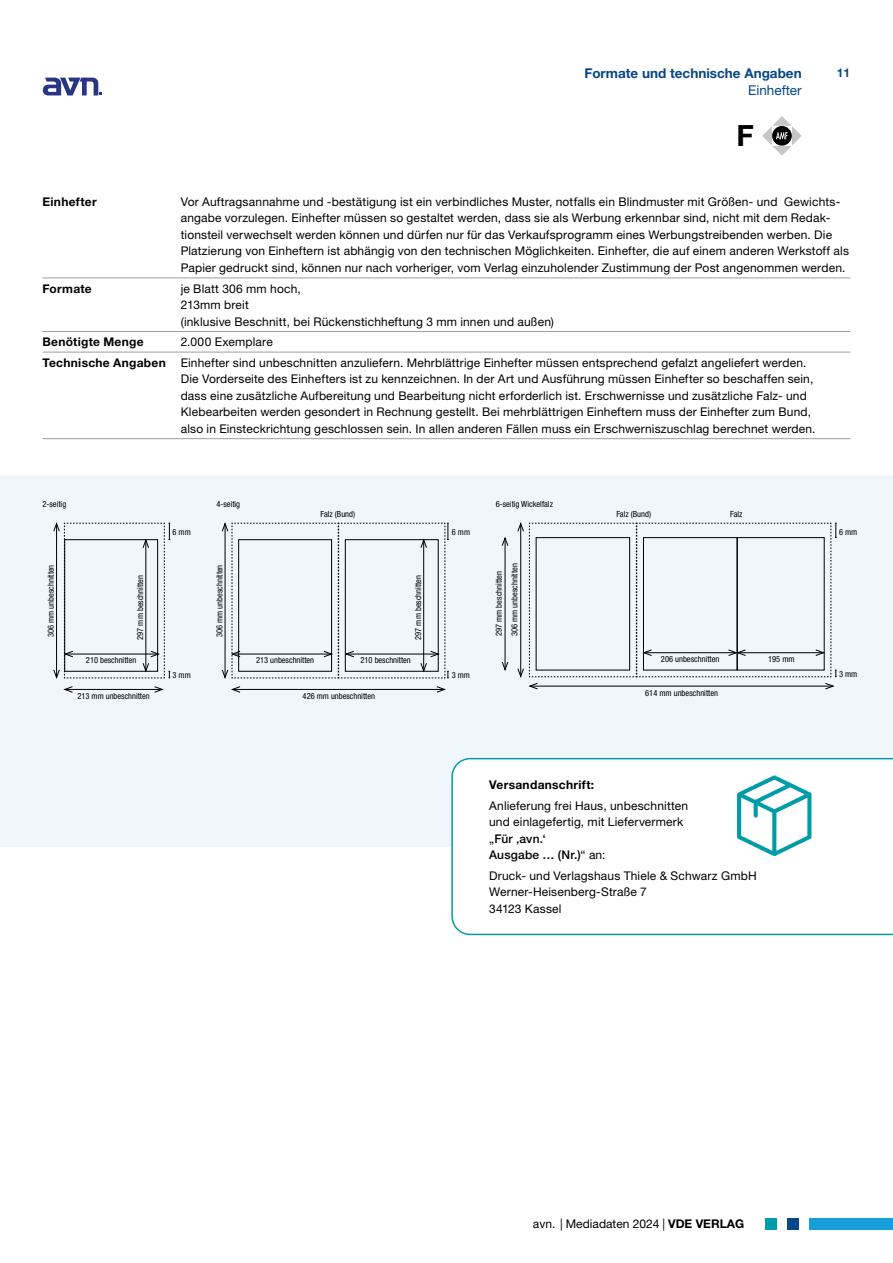
<style>
.page{position:relative;width:893px;height:1263px;background:#fff}
.page>*{position:absolute;margin:0;border:0;box-sizing:border-box;transform-origin:0 0}
.t1{font:700 29.25px "Helvetica Neue LT Std";color:#000}
.t2{font:700 13.5px "Helvetica Neue LT Std";color:#064787}
.t3{font:13.5px "Helvetica Neue LT Std";color:#064787}
.t4{font:12px/16.5px "Helvetica Neue LT Std";letter-spacing:.015em;color:#000}
.t5{font:700 12px "Helvetica Neue LT Std";letter-spacing:.025em;color:#000}
.t6{font:700 12px "Helvetica Neue LT Std";color:#064787}
.t7{font:condensed 8.55px/15.6px "Helvetica Neue LT Std";color:#000}
.t8{font:condensed 8.4px "Helvetica Neue LT Std";color:#000}
.s1{font-weight:700}
.s2{font-weight:500}
</style>
<div class="page">
<div style="left:0;top:475px;width:893px;height:371px;background:#eff6fc"></div>
<hr style="left:232px;top:689px;width:212px;height:1px;background:#000">
<svg style="left:436px;top:686px;width:10px;height:7px"></svg>
<svg style="left:231px;top:686px;width:10px;height:7px"></svg>
<svg style="left:222px;top:522px;width:227px;height:157px"></svg>
<hr style="left:65px;top:689px;width:97px;height:1px;background:#000">
<svg style="left:154px;top:686px;width:9px;height:7px"></svg>
<svg style="left:64px;top:686px;width:9px;height:7px"></svg>
<svg style="left:53px;top:522px;width:117px;height:157px"></svg>
<hr style="left:530px;top:686px;width:303px;height:1px;background:#000">
<svg style="left:825px;top:683px;width:9px;height:6px"></svg>
<svg style="left:529px;top:683px;width:9px;height:6px"></svg>
<hr style="left:505px;top:538px;width:1px;height:132px;background:#000">
<svg style="left:502px;top:537px;width:6px;height:9px"></svg>
<svg style="left:502px;top:661px;width:6px;height:10px"></svg>
<svg style="left:517px;top:522px;width:320px;height:155px"></svg>
<div style="left:536px;top:537px;width:94px;height:133px;border:1px solid #000"></div>
<svg style="left:451px;top:757px;width:442px;height:179px"></svg>
<svg style="left:737px;top:775px;width:74px;height:81px"></svg>
<hr style="left:43px;top:331px;width:138px;height:1px;background:#9d9d9c">
<hr style="left:181px;top:331px;width:669px;height:1px;background:#9d9d9c">
<hr style="left:43px;top:352px;width:138px;height:1px;background:#9d9d9c">
<hr style="left:181px;top:352px;width:669px;height:1px;background:#9d9d9c">
<hr style="left:43px;top:438px;width:138px;height:1px;background:#9d9d9c">
<hr style="left:181px;top:438px;width:669px;height:1px;background:#9d9d9c">
<hr style="left:43px;top:278px;width:138px;height:1px;background:#9d9d9c">
<hr style="left:181px;top:278px;width:669px;height:1px;background:#9d9d9c">
<svg style="left:43px;top:78px;width:59px;height:18px"></svg>
<svg style="left:762px;top:116px;width:40px;height:39px"></svg>
<div style="left:809px;top:1217px;width:84px;height:12px;background:#169fdb"></div>
<div style="left:787px;top:1217px;width:12px;height:12px;background:#064787"></div>
<div style="left:765px;top:1217px;width:12px;height:12px;background:#009da8"></div>
<p class="t2" style="left:584px;top:65px;width:219px">Formate und technische Angaben</p>
<p class="t3" style="left:748px;top:82px;width:55px">Einhefter</p>
<h1 class="t1" style="left:736px;top:118px;width:19px">F</h1>
<p class="t6" style="left:837px;top:66px;width:15px">11</p>
<p class="t5" style="left:43px;top:194px;width:56px">Einhefter</p>
<p class="t4" style="left:181px;top:193px;width:670px">Vor Auftragsannahme und -bestätigung ist ein verbindliches Muster, notfalls ein Blindmuster mit Größen- und Gewichts&shy;angabe vorzulegen. Einhefter müssen so gestaltet werden, dass sie als Werbung erkennbar sind, nicht mit dem Redak&shy;tionsteil verwechselt werden können und dürfen nur für das Verkaufsprogramm eines Werbungstreibenden werben. Die Platzierung von Einheftern ist abhängig von den technischen Möglichkeiten. Einhefter, die auf einem anderen Werkstoff als Papier gedruckt sind, können nur nach vorheriger, vom Verlag einzuholender Zustimmung der Post angenommen werden.</p>
<p class="t5" style="left:43px;top:281px;width:51px">Formate</p>
<p class="t4" style="left:181px;top:280px;width:375px">je Blatt 306 mm hoch,<br>213mm breit<br>(inklusive Beschnitt, bei Rückenstichheftung 3 mm innen und außen)</p>
<p class="t5" style="left:43px;top:334px;width:103px">Benötigte Menge</p>
<p class="t4" style="left:43px;top:331px;width:765px;line-height:20.5px;text-indent:138px">2.000 Exemplare<br><span class="s1">Technische Angaben</span> Einhefter sind unbeschnitten anzuliefern. Mehrblättrige Einhefter müssen entsprechend gefalzt angeliefert werden.</p>
<p class="t4" style="left:181px;top:370px;width:636px">Die Vorderseite des Einhefters ist zu kennzeichnen. In der Art und Ausführung müssen Einhefter so beschaffen sein, dass eine zusätzliche Aufbereitung und Bearbeitung nicht erforderlich ist. Erschwernisse und zusätzliche Falz- und Klebearbeiten werden gesondert in Rechnung gestellt. Bei mehrblättrigen Einheftern muss der Einhefter zum Bund, also in Einsteckrichtung geschlossen sein. In allen anderen Fällen muss ein Erschwerniszuschlag berechnet werden.</p>
<p class="t8" style="left:43px;top:499px;width:25px">2-seitig</p>
<p class="t8" style="left:46px;top:637px;width:74px;rotate:-90deg">306 mm unbeschnitten</p>
<p class="t8" style="left:135px;top:640px;width:66px;rotate:-90deg">297 mm beschnitten</p>
<p class="t8" style="left:86px;top:655px;width:52px">210 beschnitten</p>
<p class="t8" style="left:77px;top:691px;width:74px">213 mm unbeschnitten</p>
<p class="t8" style="left:173px;top:527px;width:20px">6 mm</p>
<p class="t8" style="left:173px;top:670px;width:20px">3 mm</p>
<p class="t8" style="left:216px;top:499px;width:25px">4-seitig</p>
<p class="t8" style="left:321px;top:509px;width:36px">Falz (Bund)</p>
<p class="t8" style="left:215px;top:637px;width:74px;rotate:-90deg">306 mm unbeschnitten</p>
<p class="t8" style="left:256px;top:655px;width:60px">213 unbeschnitten</p>
<p class="t8" style="left:413px;top:640px;width:66px;rotate:-90deg">297 mm beschnitten</p>
<p class="t8" style="left:360px;top:655px;width:52px">210 beschnitten</p>
<p class="t8" style="left:303px;top:691px;width:74px">426 mm unbeschnitten</p>
<p class="t8" style="left:452px;top:527px;width:20px">6 mm</p>
<p class="t8" style="left:452px;top:670px;width:20px">3 mm</p>
<p class="t7" style="left:496px;top:496px;width:59px">6-seitig Wickelfalz</p>
<p class="t7" style="left:491px;top:636px;width:74px;rotate:-90deg">297 mm beschnitten<br>306 mm unbeschnitten</p>
<p class="t7" style="left:616px;top:506px;width:36px">Falz (Bund)</p>
<p class="t7" style="left:730px;top:506px;width:14px">Falz</p>
<p class="t7" style="left:661px;top:651px;width:60px">206 unbeschnitten</p>
<p class="t7" style="left:645px;top:685px;width:74px">614 mm unbeschnitten</p>
<p class="t7" style="left:768px;top:651px;width:28px">195 mm</p>
<p class="t5" style="left:489px;top:777px;width:107px">Versandanschrift:</p>
<p class="t4" style="left:489px;top:797px;width:201px">Anlieferung frei Haus, unbeschnitten und einlagefertig, mit Liefervermerk „<span class="s2">Für ‚avn.‘<br>Ausgabe … (Nr.)</span>“ an:</p>
<p class="t4" style="left:489px;top:867px;width:269px">Druck- und Verlagshaus Thiele &amp; Schwarz GmbH<br>Werner-Heisenberg-Straße 7<br>34123 Kassel</p>
<p class="t7" style="left:839px;top:524px;width:20px">6 mm</p>
<p class="t7" style="left:839px;top:666px;width:20px">3 mm</p>
<p class="t4" style="left:533px;top:1215px;width:213px">avn. | Mediadaten 2024 | <span class="s1">VDE VERLAG</span></p>
</div>
